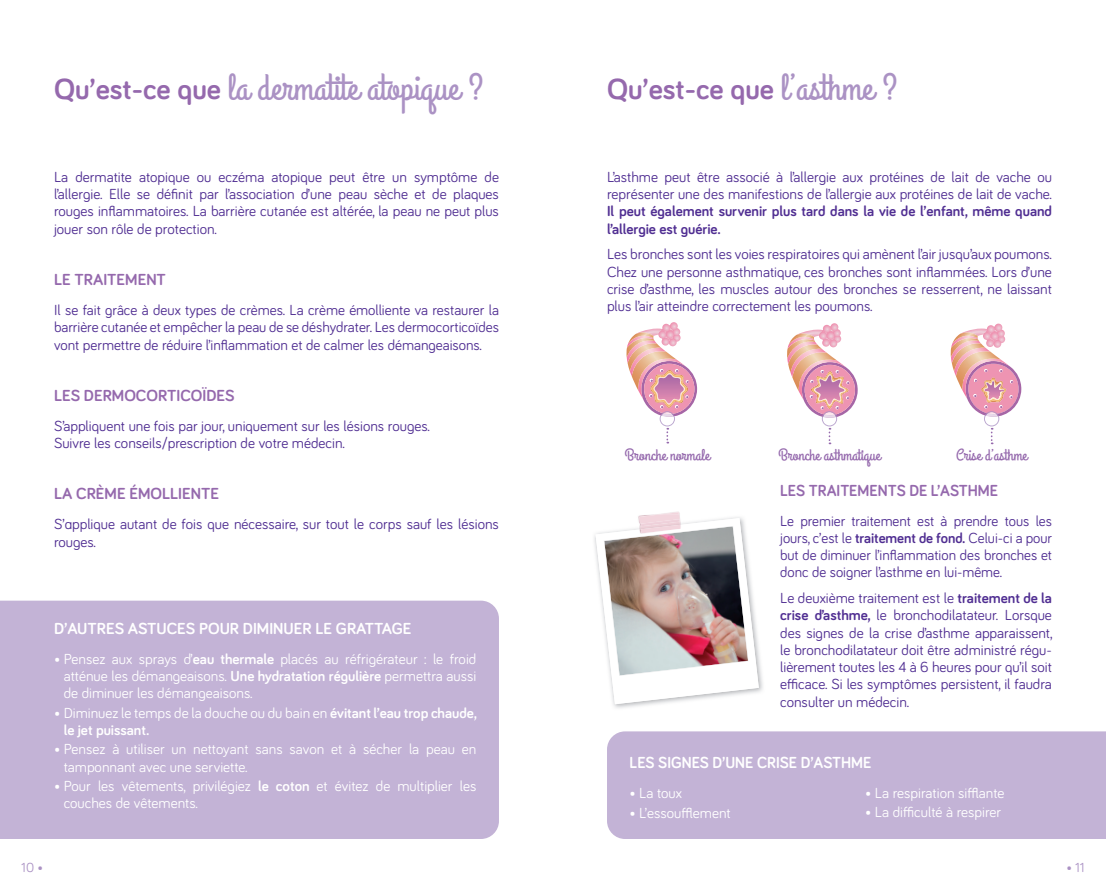
<style>
.page{position:relative;width:1106px;height:893px;background:#fff}
.page>*{position:absolute;margin:0;border:0;box-sizing:border-box;transform-origin:0 0}
.t1{font:37.5px "Grand Hotel";color:#ab92c4}
.t2{font:700 30px "Bariol";color:#9569ad}
.t3{font:700 16.5px "Bariol";color:#9569ad}
.t4{font:700 16.5px "Bariol";color:#fff}
.t5{font:700 16.5px "Bariol";color:#fff;scale:.96 1}
.t6{font:700 16.5px "Bariol";color:#9569ad;scale:.96 1}
.t7{font:16.2px "Grand Hotel";color:#9569ad}
.t8{font:15px/17.2px "Bariol";color:#502e92;text-align:justify}
.t9{font:15px/17.2px "Bariol";color:#fff}
.t10{font:700 15px/17.2px "Bariol";color:#502e92}
.t11{font:700 15px/17.2px "Bariol";color:#fff}
.t12{font:13.5px "Bariol";color:#ab92c4}
.s1{font-family:"Bariol";font-weight:700;font-size:30px;color:#9569ad}
.s2{font-family:"Grand Hotel";font-weight:400;font-size:37.5px;color:#ab92c4}
.s3{font-weight:700}
.s4{font-weight:400}
</style>
<div class="page">
<div style="left:0;top:601px;width:499px;height:238px;background:#c3b3d6"></div>
<div style="left:607px;top:731px;width:499px;height:108px;background:#c3b3d6"></div>
<img style="left:594px;top:536px;width:169px;height:172px">
<img style="left:595px;top:512px;width:163px;height:192px">
<svg style="left:626px;top:322px;width:71px;height:121px"></svg>
<svg style="left:787px;top:323px;width:70px;height:121px"></svg>
<svg style="left:950px;top:324px;width:71px;height:120px"></svg>
<h1 class="t1" style="left:54px;top:64px;width:431px"><span class="s1">Qu’est-ce que</span> la dermatite atopique ?</h1>
<h2 class="t2" style="left:607px;top:69px;width:292px">Qu’est-ce que <span class="s2">l’asthme ?</span></h2>
<p class="t8" style="left:54px;top:168px;width:446px">La dermatite atopique ou eczéma atopique peut être un symptôme de l’allergie. Elle se définit par l’association d’une peau sèche et de plaques rouges inflammatoires. La barrière cutanée est altérée, la peau ne peut plus jouer son rôle de protection.</p>
<p class="t8" style="left:607px;top:168px;width:446px">L’asthme peut être associé à l’allergie aux protéines de lait de vache ou représenter une des manifestions de l’allergie aux protéines de lait de vache.</p>
<p class="t10" style="left:607px;top:202px;width:446px">Il peut également survenir plus tard dans la vie de l’enfant, même quand l’allergie est guérie.</p>
<p class="t8" style="left:607px;top:245px;width:446px">Les bronches sont les voies respiratoires qui amènent l’air jusqu’aux poumons.<br>Chez une personne asthmatique, ces bronches sont inflammées. Lors d’une crise d’asthme, les muscles autour des bronches se resserrent, ne laissant plus l’air atteindre correctement les poumons.</p>
<p class="t3" style="left:54px;top:268px;width:113px">LE TRAITEMENT</p>
<p class="t8" style="left:54px;top:301px;width:446px">Il se fait grâce à deux types de crèmes. La crème émolliente va restaurer la barrière cutanée et empêcher la peau de se déshydrater. Les dermocorticoïdes vont permettre de réduire l’inflammation et de calmer les démangeaisons.</p>
<p class="t3" style="left:54px;top:384px;width:182px">LES DERMOCORTICOÏDES</p>
<p class="t8" style="left:54px;top:417px;width:377px">S’appliquent une fois par jour, uniquement sur les lésions rouges.<br>Suivre les conseils/prescription de votre médecin.</p>
<p class="t3" style="left:54px;top:483px;width:167px">LA CRÈME ÉMOLLIENTE</p>
<p class="t8" style="left:54px;top:515px;width:446px">S’applique autant de fois que nécessaire, sur tout le corps sauf les lésions rouges.</p>
<p class="t7" style="left:624px;top:444px;width:87px">Bronche normale</p>
<p class="t7" style="left:778px;top:444px;width:104px">Bronche asthmatique</p>
<p class="t7" style="left:956px;top:444px;width:73px">Crise d’asthme</p>
<p class="t6" style="left:780px;top:479px;width:228px">LES TRAITEMENTS DE L’ASTHME</p>
<p class="t8" style="left:780px;top:511px;width:273px">Le premier traitement est à prendre tous les jours, c’est le <span class="s3">traitement de fond.</span> Celui-ci a pour but de diminuer l’inflammation des bronches et donc de soigner l’asthme en lui-même.</p>
<p class="t8" style="left:780px;top:589px;width:274px">Le deuxième traitement est le <span class="s3">traitement de la crise d’asthme,</span> le bronchodilatateur. Lorsque des signes de la crise d’asthme apparaissent, le bronchodilatateur doit être administré régu&shy;lièrement toutes les 4 à 6 heures pour qu’il soit efficace. Si les symptômes persistent, il faudra consulter un médecin.</p>
<p class="t4" style="left:54px;top:617px;width:359px">D’AUTRES ASTUCES POUR DIMINUER LE GRATTAGE</p>
<p class="t9" style="left:64px;top:649px;width:414px;text-align:justify;text-indent:-10px"><span class="s3">•</span> Pensez aux sprays d’<span class="s3">eau thermale</span> placés au réfrigérateur : le froid atténue les démangeaisons. <span class="s3">Une hydratation régulière</span> permettra aussi de diminuer les démangeaisons.</p>
<p class="t11" style="left:64px;top:703px;width:415px;text-indent:-10px">• <span class="s4">Diminuez le temps de la douche ou du bain en</span> évitant l’eau trop chaude, le jet puissant.</p>
<p class="t9" style="left:64px;top:740px;width:414px;text-indent:-10px"><span class="s3">•</span> Pensez à utiliser un nettoyant sans savon et à sécher la peau en tamponnant avec une serviette.</p>
<p class="t9" style="left:64px;top:777px;width:414px;text-indent:-10px"><span class="s3">•</span> Pour les vêtements, privilégiez <span class="s3">le coton</span> et évitez de multiplier les couches de vêtements.</p>
<p class="t5" style="left:629px;top:751px;width:253px">LES SIGNES D’UNE CRISE D’ASTHME</p>
<p class="t9" style="left:629px;top:784px;width:54px"><span class="s3">•</span> La toux</p>
<p class="t9" style="left:629px;top:803px;width:103px"><span class="s3">•</span> L’essoufflement</p>
<p class="t9" style="left:865px;top:783px;width:141px"><span class="s3">•</span> La respiration sifflante</p>
<p class="t9" style="left:865px;top:803px;width:137px"><span class="s3">•</span> La difficulté à respirer</p>
<p class="t12" style="left:21px;top:858px;width:23px">10 •</p>
<p class="t12" style="left:1066px;top:858px;width:20px">• 11</p>
</div>
